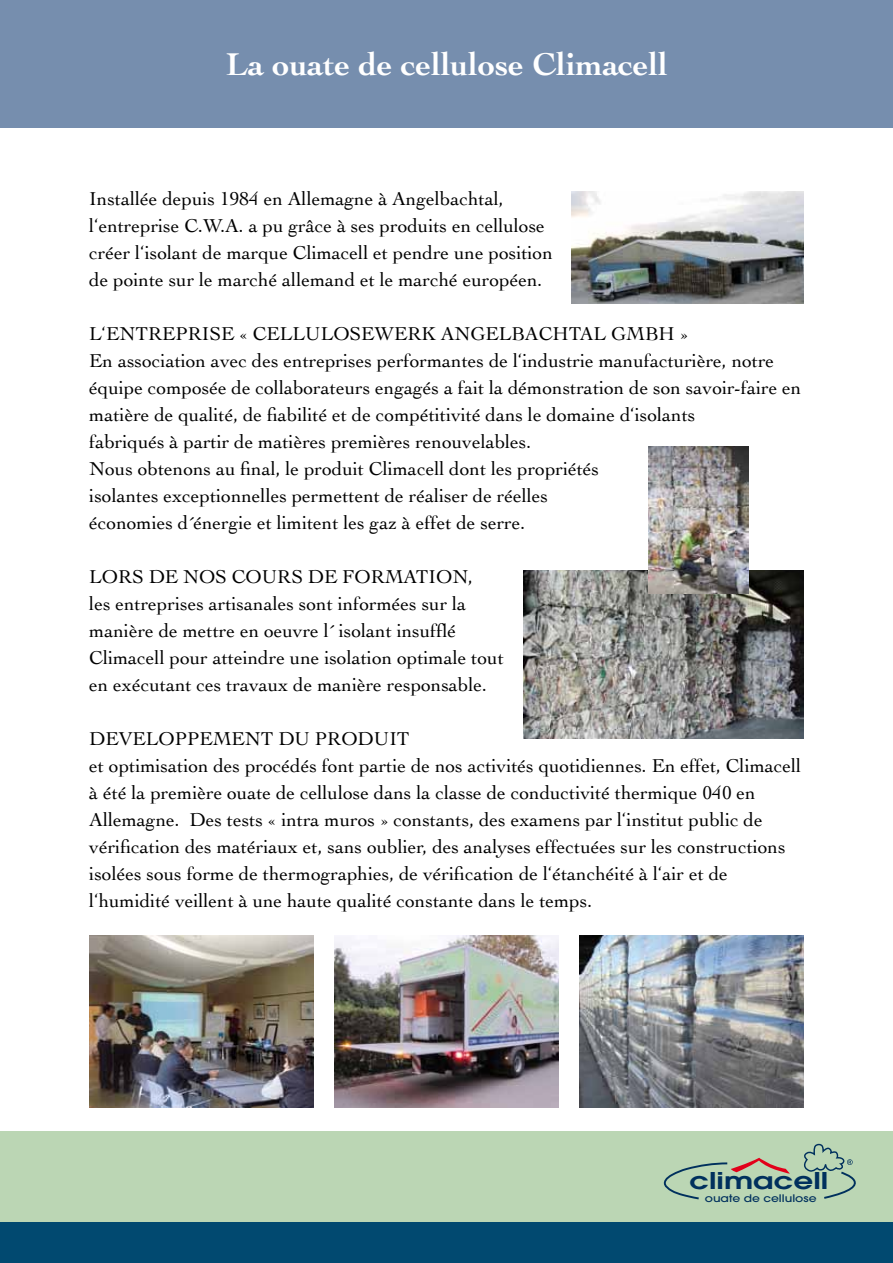
<style>
.page{position:relative;width:893px;height:1263px;background:#fff}
.page>*{position:absolute;margin:0;border:0;box-sizing:border-box;transform-origin:0 0}
.t1{font:700 33px "Cochin";color:#fff}
.t2{font:600 22.95px "Avant Garde";color:#00305d;scale:1.35 1}
.t3{font:19.5px/27px "Cochin";color:#000}
.t4{font:500 10.35px "Avant Garde";color:#00305d;scale:1.18 1}
</style>
<div class="page">
<div style="left:0;top:1213px;width:893px;height:50px;background:#014970"></div>
<div style="left:0;top:1131px;width:893px;height:91px;background:#bbd6b4"></div>
<div style="left:0;top:0;width:893px;height:128px;background:#768eae"></div>
<svg style="left:804px;top:1143px;width:52px;height:56px"></svg>
<svg style="left:663px;top:1158px;width:127px;height:42px"></svg>
<img style="left:523px;top:570px;width:281px;height:169px">
<img style="left:571px;top:191px;width:233px;height:112px">
<img style="left:89px;top:935px;width:224px;height:173px">
<img style="left:334px;top:935px;width:224px;height:173px">
<img style="left:580px;top:935px;width:224px;height:173px">
<img style="left:648px;top:446px;width:100px;height:147px">
<h1 class="t1" style="left:226px;top:44px;width:443px">La ouate de cellulose Climacell</h1>
<p class="t3" style="left:89px;top:185px;width:465px">Installée depuis 1984 en Allemagne à Angelbachtal, l‘entreprise C.W.A. a pu grâce à ses produits en cellulose créer l‘isolant de marque Climacell et pendre une position de pointe sur le marché allemand et le marché européen.</p>
<p class="t3" style="left:89px;top:320px;width:714px">L‘ENTREPRISE « CELLULOSEWERK ANGELBACHTAL GMBH »<br>En association avec des entreprises performantes de l‘industrie manufacturière, notre équipe composée de collaborateurs engagés a fait la démonstration de son savoir-faire en matière de qualité, de fiabilité et de compétitivité dans le domaine d‘isolants<br>fabriqués à partir de matières premières renouvelables.<br>Nous obtenons au final, le produit Climacell dont les propriétés<br>isolantes exceptionnelles permettent de réaliser de réelles<br>économies d´énergie et limitent les gaz à effet de serre.</p>
<p class="t3" style="left:89px;top:563px;width:416px">LORS DE NOS COURS DE FORMATION,<br>les entreprises artisanales sont informées sur la manière de mettre en oeuvre l´ isolant insufflé Climacell pour atteindre une isolation optimale tout en exécutant ces travaux de manière responsable.</p>
<p class="t3" style="left:89px;top:726px;width:713px">DEVELOPPEMENT DU PRODUIT<br>et optimisation des procédés font partie de nos activités quotidiennes. En effet, Climacell à été la première ouate de cellulose dans la classe de conductivité thermique 040 en Allemagne. Des tests « intra muros » constants, des examens par l‘institut public de vérification des matériaux et, sans oublier, des analyses effectuées sur les constructions isolées sous forme de thermographies, de vérification de l‘étanchéité à l‘air et de l‘humidité veillent à une haute qualité constante dans le temps.</p>
<p class="t2" style="left:689px;top:1165px;width:104px">climacell</p>
<p class="t4" style="left:705px;top:1192px;width:96px">ouate de cellulose</p>
</div>
